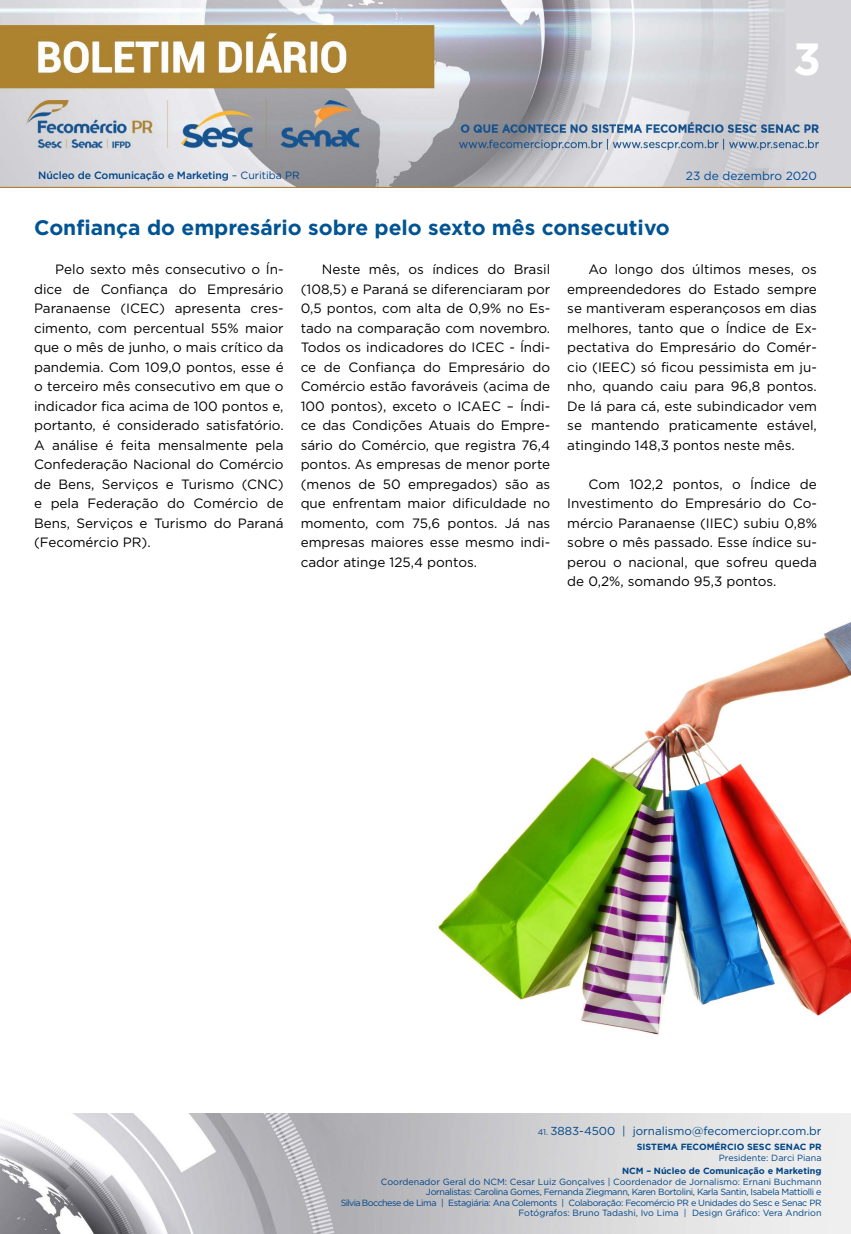
<style>
.page{position:relative;width:851px;height:1234px;background:#fff}
.page>*{position:absolute;margin:0;border:0;box-sizing:border-box;transform-origin:0 0}
.t1{font:700 45px "Gotham";color:#fff}
.t2{font:700 21px "Gotham";color:#005493}
.t3{font:13.5px/19.5px "Gotham";color:#000;text-align:justify}
.t4{font:11.85px "Gotham";color:#004a93}
.t5{font:11.55px "Gotham";color:#004587}
.t6{font:500 10.5px "Gotham";letter-spacing:-.01em;color:#004587}
.t7{font:9px/10.5px "Gotham";letter-spacing:-.04em;color:#004587;text-align:right}
.t8{font:700 9px "Gotham";color:#004587}
.t9{font:9px "Gotham";color:#004587}
.s1{font-weight:400}
.s2{font-size:8.25px}
</style>
<div class="page">
<img style="left:0;top:0;width:850px;height:188px">
<img style="left:0;top:1113px;width:850px;height:120px">
<img style="left:438px;top:622px;width:412px;height:413px">
<h1 class="t1" style="left:793px;top:29px;width:29px">3</h1>
<p class="t6" style="left:38px;top:168px;width:263px">Núcleo de Comunicação e Marketing <span class="s1">– Curitiba PR</span></p>
<p class="t4" style="left:685px;top:168px;width:132px">23 de dezembro 2020</p>
<h2 class="t2" style="left:34px;top:214px;width:637px">Confiança do empresário sobre pelo sexto mês consecutivo</h2>
<p class="t3" style="left:34px;top:259px;width:251px;text-indent:21px">Pelo sexto mês consecutivo o Ín&shy;dice de Confiança do Empresário Paranaense (ICEC) apresenta cres&shy;cimento, com percentual 55% maior que o mês de junho, o mais crítico da pandemia. Com 109,0 pontos, esse é o terceiro mês consecutivo em que o indicador fica acima de 100 pontos e, portanto, é considerado satisfatório.<br>A análise é feita mensalmente pela Confederação Nacional do Comércio de Bens, Serviços e Turismo (CNC) e pela Federação do Comércio de Bens, Serviços e Turismo do Paraná (Fecomércio PR).</p>
<p class="t3" style="left:300px;top:259px;width:251px;text-indent:21px">Neste mês, os índices do Brasil (108,5) e Paraná se diferenciaram por 0,5 pontos, com alta de 0,9% no Es&shy;tado na comparação com novembro.<br>Todos os indicadores do ICEC - Índi&shy;ce de Confiança do Empresário do Comércio estão favoráveis (acima de 100 pontos), exceto o ICAEC – Índi&shy;ce das Condições Atuais do Empre&shy;sário do Comércio, que registra 76,4 pontos. As empresas de menor porte (menos de 50 empregados) são as que enfrentam maior dificuldade no momento, com 75,6 pontos. Já nas empresas maiores esse mesmo indi&shy;cador atinge 125,4 pontos.</p>
<p class="t3" style="left:567px;top:259px;width:251px;text-indent:21px">Ao longo dos últimos meses, os empreendedores do Estado sempre se mantiveram esperançosos em dias melhores, tanto que o Índice de Ex&shy;pectativa do Empresário do Comér&shy;cio (IEEC) só ficou pessimista em ju&shy;nho, quando caiu para 96,8 pontos.<br>De lá para cá, este subindicador vem se mantendo praticamente estável, atingindo 148,3 pontos neste mês.</p>
<p class="t3" style="left:567px;top:473px;width:251px;text-indent:21px">Com 102,2 pontos, o Índice de Investimento do Empresário do Co&shy;mércio Paranaense (IIEC) subiu 0,8% sobre o mês passado. Esse índice su&shy;perou o nacional, que sofreu queda de 0,2%, somando 95,3 pontos.</p>
<p class="t5" style="left:537px;top:1123px;width:285px"><span class="s2">41.</span> 3883-4500 | jornalismo@fecomerciopr.com.br</p>
<p class="t8" style="left:636px;top:1140px;width:186px">SISTEMA FECOMÉRCIO SESC SENAC PR</p>
<p class="t9" style="left:718px;top:1151px;width:104px">Presidente: Darci Piana</p>
<p class="t8" style="left:622px;top:1164px;width:201px">NCM – Núcleo de Comunicação e Marketing</p>
<p class="t7" style="left:341px;top:1175px;width:482px">Coordenador Geral do NCM: Cesar Luiz Gonçalves | Coordenador de Jornalismo: Ernani Buchmann Jornalistas: Carolina Gomes, Fernanda Ziegmann, Karen Bortolini, Karla Santin, Isabela Mattiolli e<br>Silvia Bocchese de Lima | Estagiária: Ana Colemonts | Colaboração: Fecomércio PR e Unidades do Sesc e Senac PR Fotógrafos: Bruno Tadashi, Ivo Lima | Design Gráfico: Vera Andrion</p>
</div>
